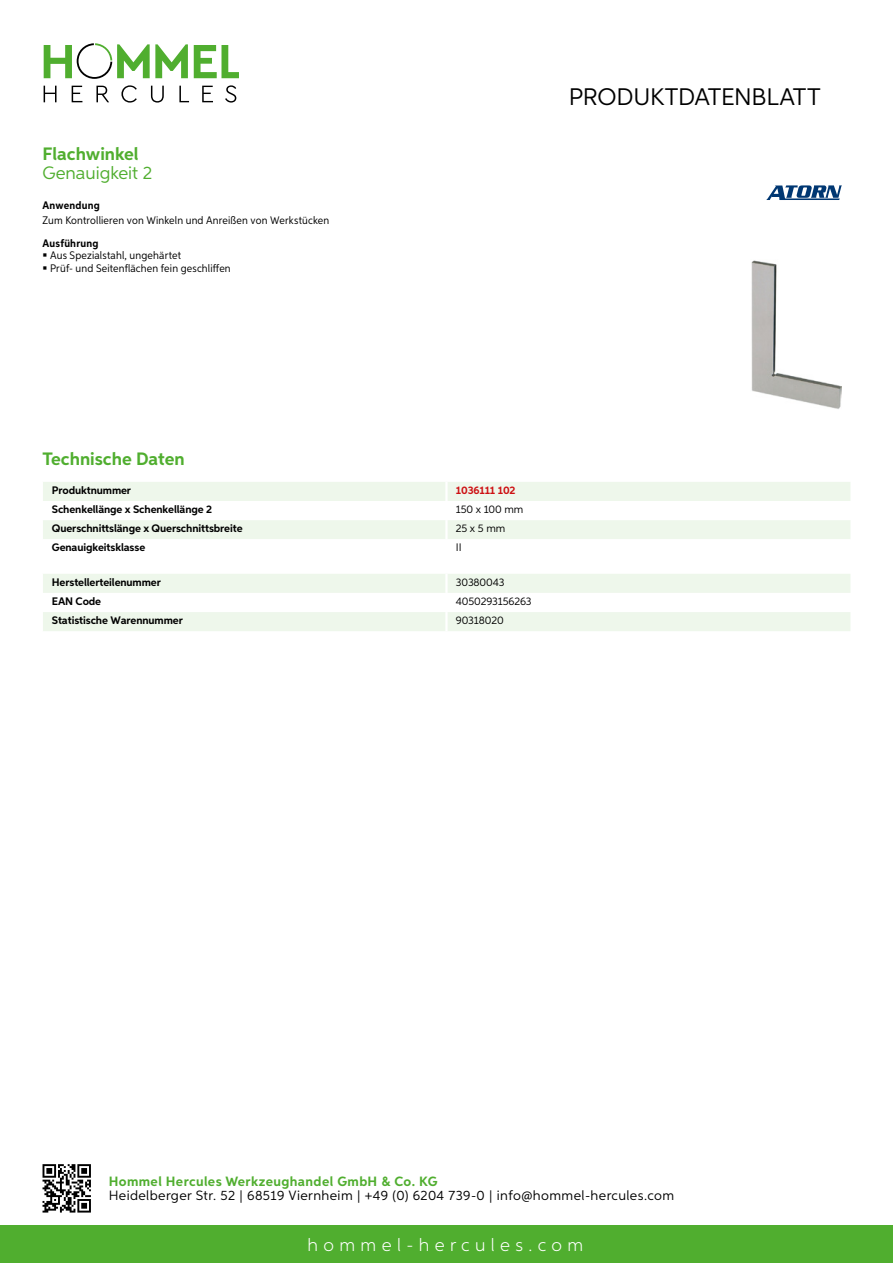
<style>
.page{position:relative;width:893px;height:1263px;background:#fff}
.page>*{position:absolute;margin:0;border:0;box-sizing:border-box;transform-origin:0 0}
.t1{font:24px "Aspira";letter-spacing:-.01em;color:#000}
.t2{font:700 18px "Aspira";color:#50ae2f}
.t3{font:300 18px "Aspira";letter-spacing:.3em;color:#fff}
.t4{font:18px "Aspira";color:#50ae2f}
.t5{font:13.5px "Aspira";letter-spacing:.03em;color:#000}
.t6{font:700 13.5px "Aspira";letter-spacing:.03em;color:#50ae2f}
.t7{font:700 10.95px "Aspira";letter-spacing:-.01em;color:#000}
.t8{font:10.95px/12.8px "Aspira Nar";letter-spacing:.015em;color:#000}
.t9{font:10.95px "Aspira";letter-spacing:-.01em;color:#000}
.t10{font:700 10.95px "Aspira Nar";letter-spacing:.02em;color:#000}
.t11{font:700 10.95px "Aspira";letter-spacing:-.01em;color:#cd1013}
</style>
<div class="page">
<div style="left:0;top:1226px;width:893px;height:37px;background:#50ae2f"></div>
<svg style="left:43px;top:1164px;width:48px;height:48px"></svg>
<svg style="left:194px;top:45px;width:45px;height:33px"></svg>
<svg style="left:44px;top:43px;width:144px;height:36px"></svg>
<svg style="left:44px;top:86px;width:13px;height:16px"></svg>
<svg style="left:72px;top:86px;width:10px;height:16px"></svg>
<svg style="left:96px;top:86px;width:13px;height:16px"></svg>
<svg style="left:121px;top:85px;width:16px;height:18px"></svg>
<svg style="left:151px;top:86px;width:13px;height:17px"></svg>
<svg style="left:179px;top:86px;width:10px;height:16px"></svg>
<svg style="left:202px;top:86px;width:11px;height:16px"></svg>
<svg style="left:225px;top:85px;width:11px;height:18px"></svg>
<div style="left:43px;top:482px;width:807px;height:19px;background:#eef7eb"></div>
<div style="left:43px;top:520px;width:807px;height:19px;background:#eef7eb"></div>
<hr style="left:445px;top:482px;width:3px;height:19px;background:#fff">
<hr style="left:445px;top:520px;width:3px;height:19px;background:#fff">
<svg style="left:43px;top:574px;width:807px;height:57px"></svg>
<hr style="left:445px;top:612px;width:3px;height:19px;background:#fff">
<img style="left:751px;top:260px;width:91px;height:149px">
<svg style="left:766px;top:185px;width:76px;height:15px"></svg>
<h2 class="t2" style="left:43px;top:142px;width:98px">Flachwinkel</h2>
<h2 class="t4" style="left:43px;top:162px;width:111px">Genauigkeit 2</h2>
<p class="t10" style="left:43px;top:199px;width:59px">Anwendung</p>
<p class="t8" style="left:43px;top:214px;width:288px">Zum Kontrollieren von Winkeln und Anreißen von Werkstücken</p>
<p class="t10" style="left:43px;top:236px;width:58px">Ausführung</p>
<p class="t8" style="left:50px;top:249px;width:182px">Aus Spezialstahl, ungehärtet<br>Prüf- und Seitenflächen fein geschliffen</p>
<h1 class="t1" style="left:569px;top:82px;width:253px">Produktdatenblatt</h1>
<h2 class="t2" style="left:43px;top:448px;width:144px">Technische Daten</h2>
<p class="t7" style="left:52px;top:483px;width:81px">Produktnummer</p>
<p class="t11" style="left:456px;top:483px;width:61px">1036111 102</p>
<p class="t7" style="left:52px;top:502px;width:162px">Schenkellänge x Schenkellänge 2</p>
<p class="t9" style="left:456px;top:502px;width:69px">150 x 100 mm</p>
<p class="t7" style="left:52px;top:521px;width:192px">Querschnittslänge x Querschnittsbreite</p>
<p class="t9" style="left:456px;top:522px;width:51px">25 x 5 mm</p>
<p class="t7" style="left:52px;top:541px;width:95px">Genauigkeitsklasse</p>
<p class="t9" style="left:456px;top:541px;width:7px">II</p>
<p class="t7" style="left:52px;top:575px;width:111px">Herstellerteilenummer</p>
<p class="t9" style="left:456px;top:575px;width:50px">30380043</p>
<p class="t7" style="left:52px;top:594px;width:51px">EAN Code</p>
<p class="t9" style="left:456px;top:594px;width:77px">4050293156263</p>
<p class="t7" style="left:52px;top:613px;width:132px">Statistische Warennummer</p>
<p class="t9" style="left:456px;top:613px;width:49px">90318020</p>
<p class="t6" style="left:109px;top:1172px;width:330px">Hommel Hercules Werkzeughandel GmbH &amp; Co. KG</p>
<p class="t5" style="left:109px;top:1187px;width:567px">Heidelberger Str. 52 | 68519 Viernheim | +49 (0) 6204 739-0 | info@hommel-hercules.com</p>
<h2 class="t3" style="left:307px;top:1234px;width:277px">hommel-hercules.com</h2>
</div>
